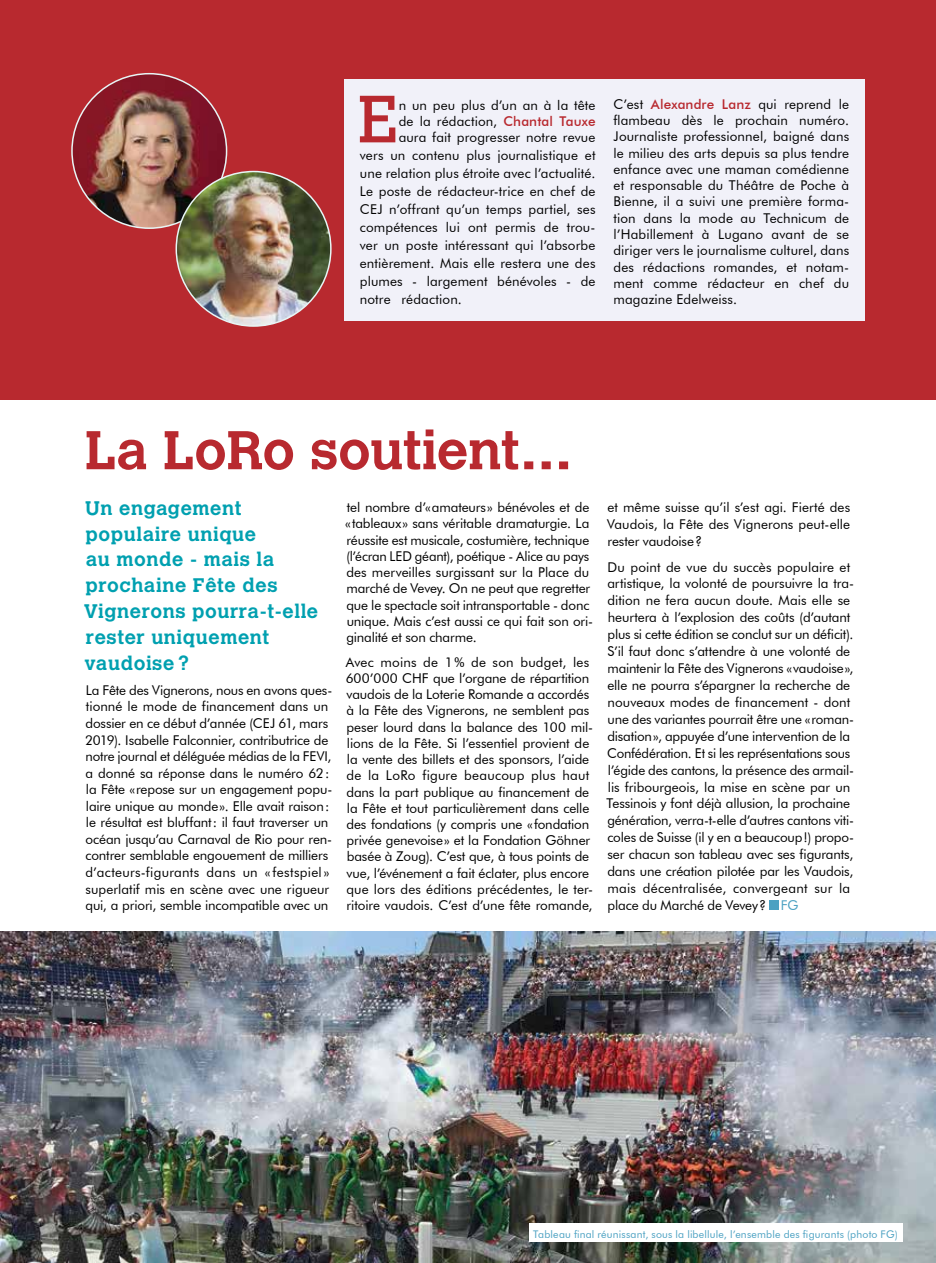
<style>
.page{position:relative;width:936px;height:1263px;background:#fff}
.page>*{position:absolute;margin:0;border:0;box-sizing:border-box;transform-origin:0 0}
.t1{font:66px "Calvert";color:#b8292f}
.t2{font:700 54px "Calvert";letter-spacing:-.005em;color:#b8292f}
.t3{font:700 19.5px/25.8px "Calvert";letter-spacing:.03em;color:#00a0b0}
.t4{font:13.5px/16.2px "Futura BT";letter-spacing:-.01em;color:#000}
.t5{font:10.5px "Futura BT";letter-spacing:.02em;color:#4ba1c2}
.s1{font-weight:500;color:#b8292f}
.s2{color:#4ba1c2}
</style>
<div class="page">
<div style="left:0;top:0;width:935px;height:400px;background:#b8292f"></div>
<img style="left:0;top:931px;width:935px;height:332px">
<div style="left:769px;top:900px;width:9px;height:10px;background:#4ba1c2"></div>
<div style="left:529px;top:1223px;width:373px;height:19px;background:#fff"></div>
<div style="left:344px;top:79px;width:520px;height:242px;background:#f1f1f9"></div>
<img style="left:72px;top:74px;width:154px;height:154px;border-radius:77px">
<img style="left:176px;top:172px;width:155px;height:154px;border-radius:77px">
<h1 class="t1" style="left:357px;top:81px;width:43px">E</h1>
<p class="t4" style="left:398px;top:97px;width:198px;text-align:justify">n un peu plus d’un an à la tête de la rédaction, <span class="s1">Chantal Tauxe </span>aura fait progresser notre revue</p>
<p class="t4" style="left:360px;top:146px;width:237px;line-height:18px;text-align:justify">vers un contenu plus journalistique et une relation plus étroite avec l’actualité.<br>Le poste de rédacteur-trice en chef de CEJ n’offrant qu’un temps partiel, ses compétences lui ont permis de trou&shy;ver un poste intéressant qui l’absorbe entièrement. Mais elle restera une des plumes - largement bénévoles - de notre rédaction.</p>
<p class="t4" style="left:613px;top:96px;width:237px;text-align:justify">C’est <span class="s1">Alexandre Lanz</span> qui reprend le flambeau dès le prochain numéro.<br>Journaliste professionnel, baigné dans le milieu des arts depuis sa plus tendre enfance avec une maman comédienne et responsable du Théâtre de Poche à Bienne, il a suivi une première forma&shy;tion dans la mode au Technicum de l’Habillement à Lugano avant de se diriger vers le journalisme culturel, dans des rédactions romandes, et notam&shy;ment comme rédacteur en chef du magazine Edelweiss.</p>
<h2 class="t2" style="left:85px;top:416px;width:489px">La LoRo soutient…</h2>
<h3 class="t3" style="left:84px;top:495px;width:236px">Un engagement populaire unique<br>au monde - mais la prochaine Fête des<br>Vignerons pourra-t-elle rester uniquement vaudoise ?</h3>
<p class="t4" style="left:85px;top:682px;width:249px">La Fête des Vignerons, nous en avons ques&shy;tionné le mode de financement dans un dossier en ce début d’année (CEJ 61, mars 2019). Isabelle Falconnier, contributrice de notre journal et déléguée médias de la FEVI, a donné sa réponse dans le numéro 62: la Fête «repose sur un engagement popu&shy;laire unique au monde». Elle avait raison: le résultat est bluffant: il faut traverser un océan jusqu’au Carnaval de Rio pour ren&shy;contrer semblable engouement de milliers d’acteurs-figurants dans un « festspiel » superlatif mis en scène avec une rigueur qui, a priori, semble incompatible avec un</p>
<p class="t4" style="left:345px;top:499px;width:249px">tel nombre d’«amateurs» bénévoles et de «tableaux» sans véritable dramaturgie. La réussite est musicale, costumière, technique (l’écran LED géant), poétique - Alice au pays des merveilles surgissant sur la Place du marché de Vevey. On ne peut que regretter que le spectacle soit intransportable - donc unique. Mais c’est aussi ce qui fait son ori&shy;ginalité et son charme.</p>
<p class="t4" style="left:346px;top:654px;width:249px">Avec moins de 1% de son budget, les 600’000 CHF que l’organe de répartition vaudois de la Loterie Romande a accordés à la Fête des Vignerons, ne semblent pas peser lourd dans la balance des 100 mil&shy;lions de la Fête. Si l’essentiel provient de la vente des billets et des sponsors, l’aide de la LoRo figure beaucoup plus haut dans la part publique au financement de la Fête et tout particulièrement dans celle des fondations (y compris une «fondation privée genevoise» et la Fondation Göhner basée à Zoug). C’est que, à tous points de vue, l’événement a fait éclater, plus encore que lors des éditions précédentes, le ter&shy;ritoire vaudois. C’est d’une fête romande,</p>
<p class="t4" style="left:607px;top:499px;width:244px;line-height:17px;text-align:justify">et même suisse qu’il s’est agi. Fierté des Vaudois, la Fête des Vignerons peut-elle rester vaudoise?</p>
<p class="t4" style="left:606px;top:558px;width:249px;line-height:17px">Du point de vue du succès populaire et artistique, la volonté de poursuivre la tra&shy;dition ne fera aucun doute. Mais elle se heurtera à l’explosion des coûts (d’autant plus si cette édition se conclut sur un déficit).<br>S’il faut donc s’attendre à une volonté de maintenir la Fête des Vignerons «vaudoise», elle ne pourra s’épargner la recherche de nouveaux modes de financement - dont une des variantes pourrait être une «roman&shy;disation», appuyée d’une intervention de la Confédération. Et si les représentations sous l’égide des cantons, la présence des armail&shy;lis fribourgeois, la mise en scène par un Tessinois y font déjà allusion, la prochaine génération, verra-t-elle d’autres cantons viti&shy;coles de Suisse (il y en a beaucoup!) propo&shy;ser chacun son tableau avec ses figurants, dans une création pilotée par les Vaudois, mais décentralisée, convergeant sur la place du Marché de Vevey? <span class="s2">FG</span></p>
<p class="t5" style="left:533px;top:1227px;width:366px">Tableau final réunissant, sous la libellule, l’ensemble des figurants (photo FG)</p>
</div>
